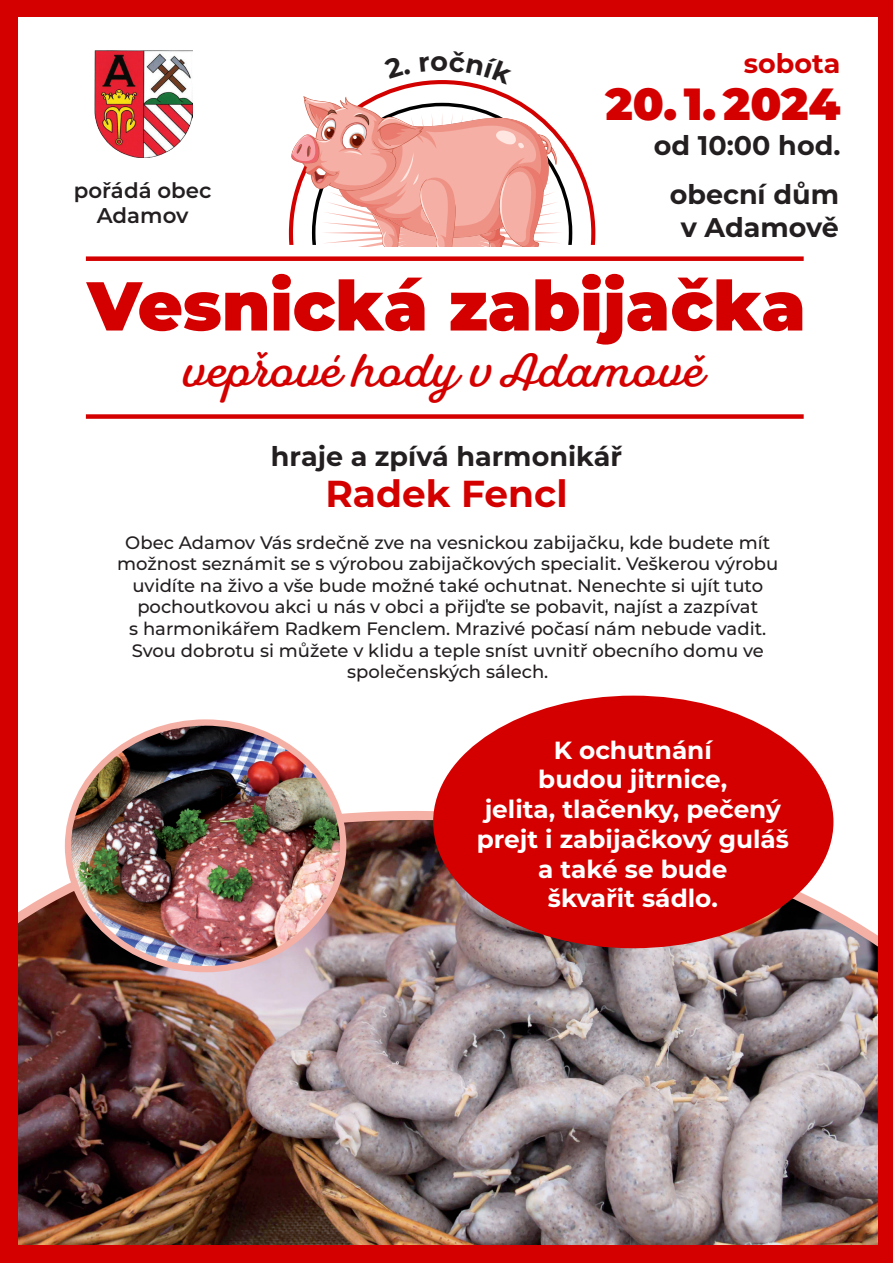
<style>
.page{position:relative;width:893px;height:1263px;background:#fff}
.page>*{position:absolute;margin:0;border:0;box-sizing:border-box;transform-origin:0 0}
._47pt_Bold_Right{font:900 69px "Montserrat";color:#d40000}
.t1{font:900 45px "Montserrat";color:#d40000}
._10pt_Reg_Right{font:700 39.15px "UT Laurelle";color:#d40000}
.t2{font:700 37.5px "Montserrat";color:#d40000}
.t3{font:700 27px/32.4px "Montserrat";color:#231f20;text-align:center}
.t4{font:700 27px "Montserrat";color:#d40000}
.t5{font:700 24.75px/29.7px "Montserrat";color:#fff;text-align:center}
.t6{font:600 21.3px/25.7px "Montserrat";color:#231f20;text-align:center}
.t7{font:500 18px/21.6px "Montserrat";color:#231f20;text-align:center}
</style>
<div class="page">
<img style="left:17px;top:772px;width:861px;height:474px">
<img style="left:68px;top:722px;width:275px;height:247px">
<div style="left:65px;top:719px;width:281px;height:253px;border:6px solid #f5b0a6;border-radius:50%"></div>
<div style="left:433px;top:696px;width:400px;height:252px;background:#d40000;border-radius:50%"></div>
<div style="left:0;top:0;width:17px;height:1263px;background:#d40000"></div>
<div style="left:0;top:0;width:893px;height:16px;background:#d40000"></div>
<div style="left:0;top:1246px;width:893px;height:17px;background:#d40000"></div>
<div style="left:878px;top:0;width:15px;height:1263px;background:#d40000"></div>
<img style="left:94px;top:51px;width:98px;height:106px">
<svg style="left:289px;top:81px;width:306px;height:164px"></svg>
<svg style="left:291px;top:96px;width:281px;height:150px"></svg>
<div style="left:86px;top:256px;width:718px;height:5px;background:#d40000"></div>
<div style="left:86px;top:414px;width:718px;height:5px;background:#d40000"></div>
<svg style="left:420px;top:80px;width:94px;height:5px"></svg>
<p class="t6" style="left:74px;top:176px;width:139px">pořádá obec<br>Adamov</p>
<p class="t4" style="left:744px;top:43px;width:98px">sobota</p>
<p class="t1" style="left:606px;top:70px;width:236px">20. 1. 2024</p>
<p class="t3" style="left:654px;top:128px;width:188px">od 10:00 hod.</p>
<p class="t3" style="left:670px;top:177px;width:171px">obecní dům v Adamově</p>
<p class="_47pt_Bold_Right" style="left:87px;top:254px;width:720px">Vesnická zabijačka</p>
<p class="_10pt_Reg_Right" style="left:185px;top:343px;width:522px">vepřové hody v Adamově</p>
<p class="t3" style="left:271px;top:438px;width:353px">hraje a zpívá harmonikář</p>
<p class="t2" style="left:325px;top:467px;width:244px">Radek Fencl</p>
<p class="t7" style="left:117px;top:531px;width:663px">Obec Adamov Vás srdečně zve na vesnickou zabijačku, kde budete mít možnost seznámit se s výrobou zabijačkových specialit. Veškerou výrobu uvidíte na živo a vše bude možné také ochutnat. Nenechte si ujít tuto pochoutkovou akci u nás v obci a přijďte se pobavit, najíst a zazpívat<br>s harmonikářem Radkem Fenclem. Mrazivé počasí nám nebude vadit.<br>Svou dobrotu si můžete v klidu a teple sníst uvnitř obecního domu ve společenských sálech.</p>
<p class="t5" style="left:477px;top:734px;width:314px">K ochutnání<br>budou jitrnice,<br>jelita, tlačenky, pečený prejt i zabijačkový guláš a také se bude<br>škvařit sádlo.</p>
</div>
